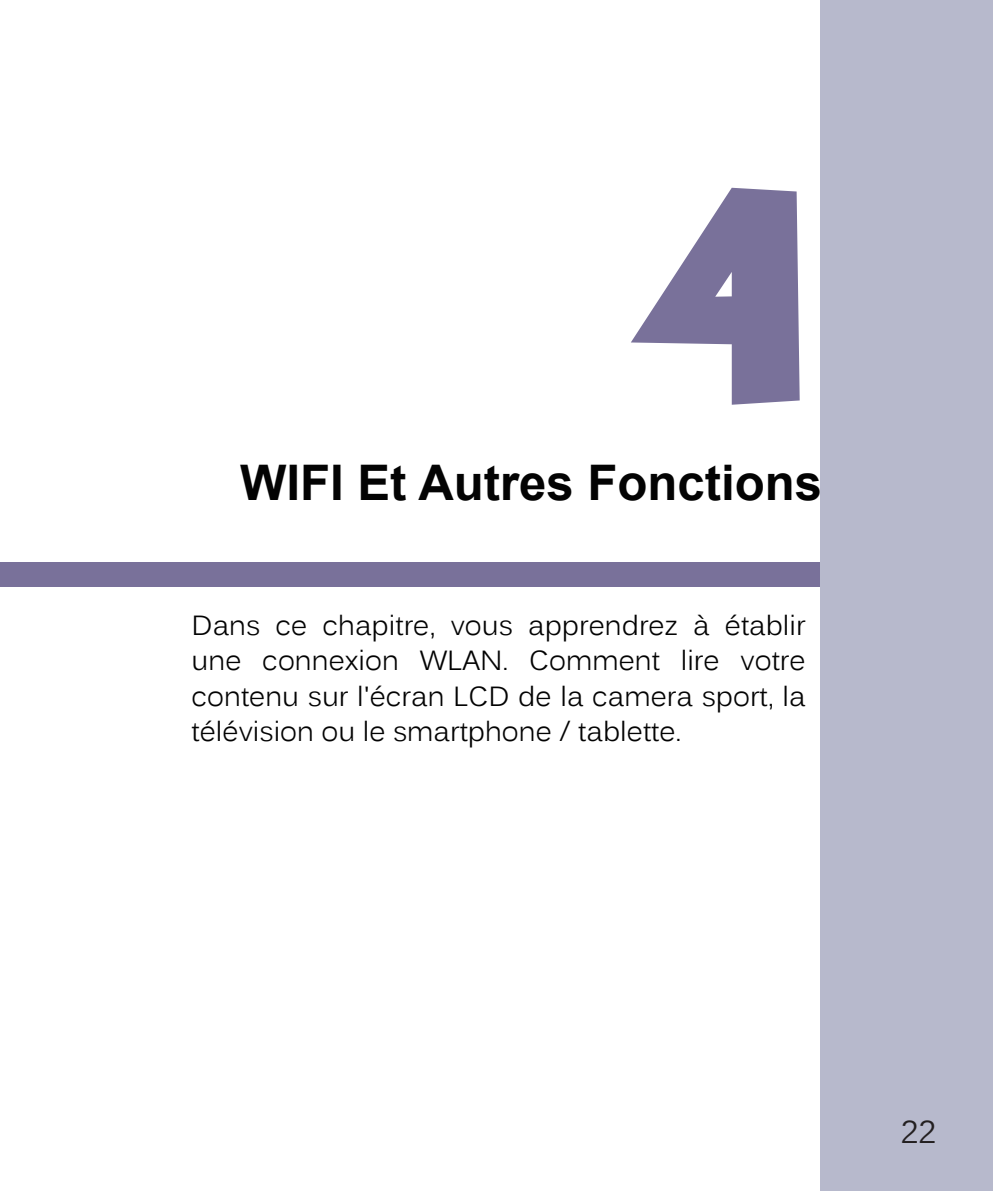
<style>
.page{position:relative;width:993px;height:1191px;background:#fff}
.page>*{position:absolute;margin:0;border:0;box-sizing:border-box;transform-origin:0 0}
.t1{font:306.95px "Kartooni";color:#79719a}
.t2{font:700 49px "Arial";color:#030303}
.t3{font:31.5px "Kalinga";color:#231f20}
.t4{font:27.65px/35.4px "Kalinga";color:#030303;text-align:justify}
</style>
<div class="page">
<div style="left:0;top:562px;width:865px;height:24px;background:#79719a"></div>
<div style="left:820px;top:0;width:172px;height:1191px;background:#b7b9cc"></div>
<h1 class="t1" style="left:615px;top:149px;width:194px">4</h1>
<h2 class="t2" style="left:240px;top:448px;width:583px">WIFI Et Autres Fonctions</h2>
<p class="t4" style="left:191px;top:608px;width:615px">Dans ce chapitre, vous apprendrez à établir une connexion WLAN. Comment lire votre contenu sur l'écran LCD de la camera sport, la télévision ou le smartphone / tablette.</p>
<p class="t3" style="left:900px;top:1111px;width:37px">22</p>
</div>
